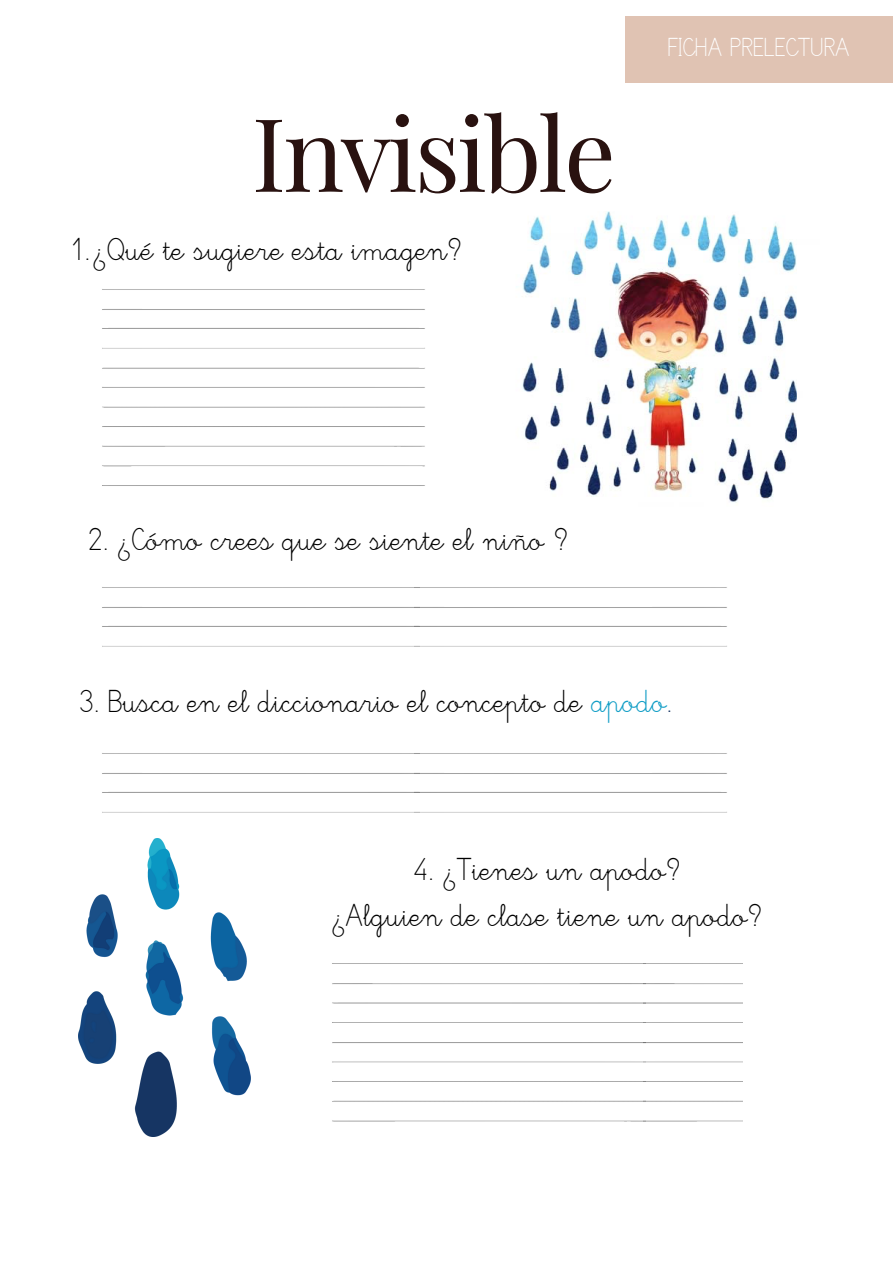
<style>
.page{position:relative;width:893px;height:1264px;background:#fff}
.page>*{position:absolute;margin:0;border:0;box-sizing:border-box;transform-origin:0 0}
.t1{font:101.85px "Playfair Display";letter-spacing:-.03em;color:#291210}
.t2{font:33px/46px "Escolar 1";color:#000;text-align:center}
.t3{font:27px "Escolar 1";color:#fff}
.s1{color:#129ec6}
.s2{color:#163563}
</style>
<div class="page">
<img style="left:332px;top:963px;width:312px;height:159px">
<img style="left:644px;top:963px;width:98px;height:159px">
<img style="left:516px;top:211px;width:281px;height:292px">
<div style="left:625px;top:16px;width:267px;height:67px;background:#e0c3b3"></div>
<img style="left:79px;top:838px;width:172px;height:298px">
<h1 class="t1" style="left:252px;top:82px;width:365px">Invisible</h1>
<p class="t2" style="left:70px;top:228px;width:393px">1.¿Qué te sugiere esta imagen?</p>
<p class="t3" style="left:667px;top:33px;width:183px">FICHA PRELECTURA</p>
<p class="t2" style="left:88px;top:518px;width:481px">2. ¿Cómo crees que se siente el niño ?</p>
<p class="t2" style="left:79px;top:680px;width:594px">3. Busca en el diccionario el concepto de <span class="s1">apodo</span><span class="s2">.</span></p>
<p class="t2" style="left:331px;top:848px;width:432px">4. ¿Tienes un apodo?<br>¿Alguien de clase tiene un apodo?</p>
</div>
